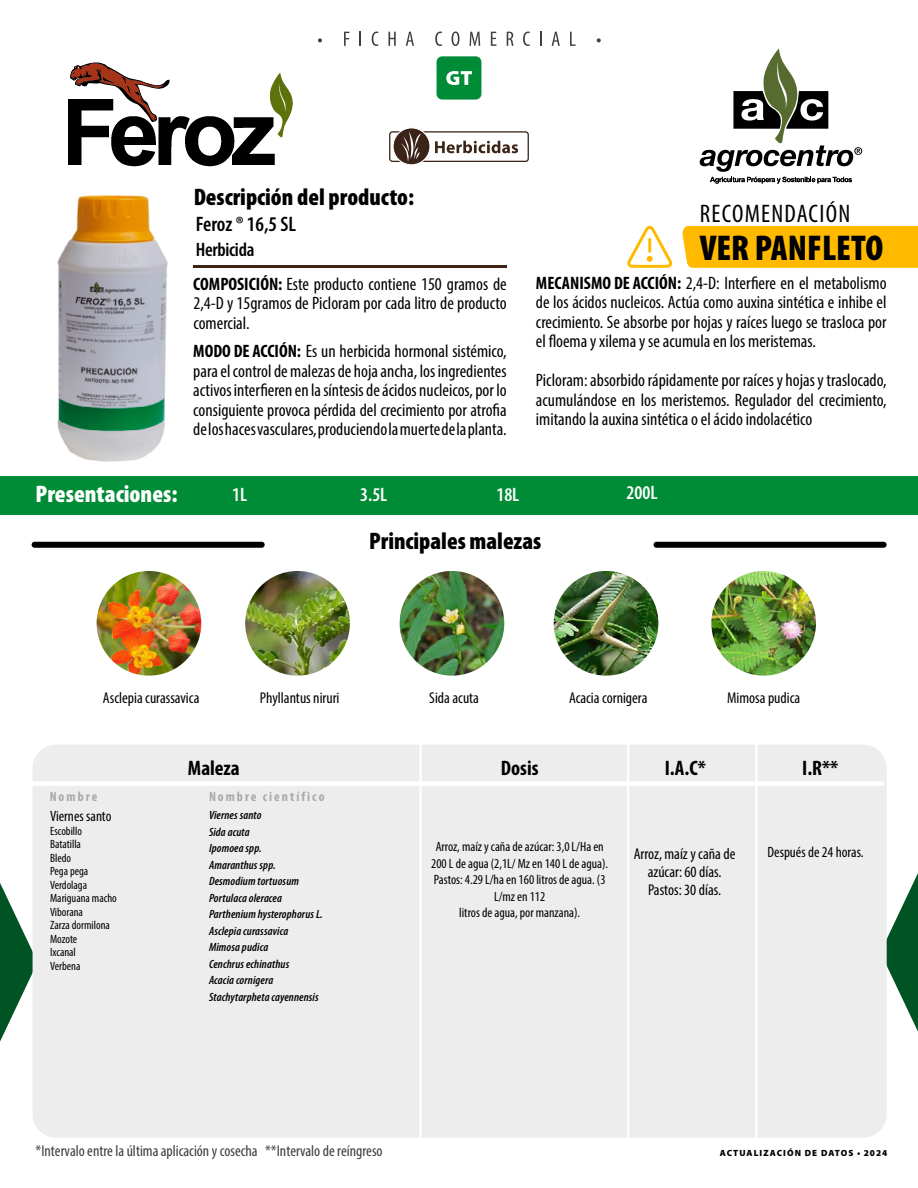
<style>
.page{position:relative;width:918px;height:1188px;background:#fff}
.page>*{position:absolute;margin:0;border:0;box-sizing:border-box;transform-origin:0 0}
.t1{font:900 condensed 36px "Myriad Pro";color:#000}
.t2{font:condensed 25.5px "Myriad Pro";letter-spacing:.05em;color:#000}
.t3{font:900 condensed 24px "Myriad Pro";color:#000}
.t4{font:900 condensed 24px "Myriad Pro";color:#fff}
.t5{font:700 condensed 21px "Myriad Pro";color:#000}
.t6{font:600 condensed 21px "Myriad Pro";letter-spacing:-.005em;color:#000}
.t7{font:600 condensed 19.5px "Myriad Pro";color:#fff}
.t8{font:600 condensed 19.5px "Myriad Pro";letter-spacing:-.015em;color:#000}
.t9{font:condensed 18px/19.5px "Myriad Pro";color:#000;text-align:justify}
.t10{font:condensed 15.75px/18px "Myriad Pro";color:#000;text-align:center}
.t11{font:condensed 15.75px "Myriad Pro";color:#3d3d38}
.t12{font:condensed 15px "Myriad Pro";color:#000}
.t13{font:condensed 13.5px/16.5px "Myriad Pro";color:#000;text-align:center}
.t14{font:700 condensed 13.5px "Myriad Pro";letter-spacing:.15em;color:#a7a9ac}
.t15{font:italic 600 condensed 12px/16.5px "Myriad Pro";letter-spacing:.01em;color:#000}
.t16{font:condensed 12px/13.5px "Myriad Pro";color:#000}
.t17{font:900 9px "Myriad Pro";letter-spacing:.12em;color:#000}
.s1{font-weight:700}
</style>
<div class="page">
<svg style="left:887px;top:873px;width:31px;height:159px"></svg>
<svg style="left:0;top:883px;width:33px;height:159px"></svg>
<div style="left:682px;top:226px;width:236px;height:42px;background:#ffba00"></div>
<svg style="left:318px;top:38px;width:4px;height:4px"></svg>
<svg style="left:344px;top:32px;width:5px;height:14px"></svg>
<svg style="left:360px;top:32px;width:1px;height:14px"></svg>
<svg style="left:372px;top:32px;width:6px;height:14px"></svg>
<svg style="left:388px;top:32px;width:8px;height:14px"></svg>
<svg style="left:406px;top:32px;width:8px;height:14px"></svg>
<svg style="left:435px;top:32px;width:7px;height:14px"></svg>
<svg style="left:451px;top:32px;width:9px;height:14px"></svg>
<svg style="left:470px;top:32px;width:10px;height:14px"></svg>
<svg style="left:491px;top:32px;width:5px;height:14px"></svg>
<svg style="left:507px;top:32px;width:7px;height:14px"></svg>
<svg style="left:523px;top:32px;width:7px;height:14px"></svg>
<svg style="left:540px;top:32px;width:2px;height:14px"></svg>
<svg style="left:552px;top:32px;width:8px;height:14px"></svg>
<svg style="left:570px;top:32px;width:6px;height:14px"></svg>
<svg style="left:597px;top:38px;width:4px;height:4px"></svg>
<div style="left:0;top:476px;width:918px;height:38px;background:#008c36"></div>
<div style="left:33px;top:745px;width:854px;height:393px;background:#ededed;border-radius:23px"></div>
<hr style="left:420px;top:742px;width:2px;height:403px;background:#fff">
<hr style="left:627px;top:742px;width:2px;height:403px;background:#fff">
<hr style="left:755px;top:742px;width:2px;height:403px;background:#fff">
<div style="left:28px;top:781px;width:856px;height:5px;background:#fff"></div>
<hr style="left:194px;top:265px;width:313px;height:3px;background:#3b2414">
<svg style="left:627px;top:226px;width:45px;height:42px"></svg>
<svg style="left:700px;top:49px;width:162px;height:135px"></svg>
<div style="left:437px;top:56px;width:44px;height:44px;background:#008c36;border-radius:6px"></div>
<svg style="left:446px;top:71px;width:26px;height:14px"></svg>
<img style="left:57px;top:195px;width:111px;height:267px">
<img style="left:68px;top:62px;width:225px;height:105px">
<svg style="left:389px;top:128px;width:140px;height:37px"></svg>
<div style="left:32px;top:542px;width:233px;height:6px;background:#000;border-radius:3px"></div>
<div style="left:654px;top:542px;width:233px;height:6px;background:#000;border-radius:3px"></div>
<img style="left:97px;top:571px;width:104px;height:105px;border-radius:52px">
<img style="left:245px;top:571px;width:105px;height:105px;border-radius:52px">
<img style="left:400px;top:571px;width:104px;height:105px;border-radius:52px">
<img style="left:554px;top:571px;width:104px;height:105px;border-radius:52px">
<img style="left:711px;top:571px;width:105px;height:105px;border-radius:52px">
<h3 class="t3" style="left:194px;top:183px;width:222px">Descripción del producto:</h3>
<p class="t6" style="left:196px;top:212px;width:102px">Feroz ® 16,5 SL</p>
<p class="t8" style="left:196px;top:239px;width:60px">Herbicida</p>
<p class="t9" style="left:193px;top:274px;width:315px"><span class="s1">COMPOSICIÓN:</span> Este producto contiene 150 gramos de 2,4-D y 15gramos de Picloram por cada litro de producto comercial.</p>
<p class="t9" style="left:193px;top:341px;width:315px"><span class="s1">MODO DE ACCIÓN:</span> Es un herbicida hormonal sistémico, para el control de malezas de hoja ancha, los ingredientes activos interfieren en la síntesis de ácidos nucleicos, por lo consiguiente provoca pérdida del crecimiento por atrofia de los haces vasculares, produciendo la muerte de la planta.</p>
<h2 class="t2" style="left:700px;top:198px;width:152px">RECOMENDACIÓN</h2>
<h1 class="t1" style="left:700px;top:228px;width:185px">VER PANFLETO</h1>
<p class="t9" style="left:536px;top:273px;width:352px"><span class="s1">MECANISMO DE ACCIÓN:</span> 2,4-D: Interfiere en el metabolismo de los ácidos nucleicos. Actúa como auxina sintética e inhibe el crecimiento. Se absorbe por hojas y raíces luego se trasloca por el floema y xilema y se acumula en los meristemas.</p>
<p class="t9" style="left:536px;top:370px;width:352px">Picloram: absorbido rápidamente por raíces y hojas y traslocado, acumulándose en los meristemos. Regulador del crecimiento, imitando la auxina sintética o el ácido indolacético</p>
<h3 class="t4" style="left:36px;top:481px;width:143px">Presentaciones:</h3>
<p class="t7" style="left:232px;top:484px;width:17px">1L</p>
<p class="t7" style="left:360px;top:484px;width:29px">3.5L</p>
<p class="t7" style="left:496px;top:484px;width:25px">18L</p>
<p class="t7" style="left:627px;top:482px;width:32px">200L</p>
<h3 class="t3" style="left:369px;top:528px;width:174px">Principales malezas</h3>
<p class="t10" style="left:103px;top:688px;width:98px">Asclepia curassavica</p>
<p class="t10" style="left:260px;top:688px;width:81px">Phyllantus niruri</p>
<p class="t10" style="left:429px;top:688px;width:51px">Sida acuta</p>
<p class="t10" style="left:569px;top:688px;width:80px">Acacia cornigera</p>
<p class="t10" style="left:727px;top:688px;width:75px">Mimosa pudica</p>
<p class="t5" style="left:188px;top:755px;width:53px">Maleza</p>
<p class="t14" style="left:50px;top:788px;width:49px">Nombre</p>
<p class="t14" style="left:209px;top:788px;width:117px">Nombre científico</p>
<p class="t12" style="left:50px;top:807px;width:63px">Viernes santo</p>
<p class="t16" style="left:50px;top:824px;width:68px">Escobillo<br>Batatilla<br>Bledo<br>Pega pega<br>Verdolaga<br>Mariguana macho<br>Viborana<br>Zarza dormilona<br>Mozote<br>Ixcanal<br>Verbena</p>
<p class="t15" style="left:209px;top:807px;width:115px">Viernes santo<br>Sida acuta<br>Ipomoea spp.<br>Amaranthus spp.<br>Desmodium tortuosum<br>Portulaca oleracea<br>Parthenium hysterophorus L.<br>Asclepia curassavica<br>Mimosa pudica<br>Cenchrus echinathus<br>Acacia cornigera<br>Stachytarpheta cayennensis</p>
<p class="t5" style="left:501px;top:754px;width:39px">Dosis</p>
<p class="t5" style="left:665px;top:754px;width:43px">I.A.C*</p>
<p class="t5" style="left:802px;top:754px;width:38px">I.R**</p>
<p class="t13" style="left:431px;top:838px;width:178px">Arroz, maíz y caña de azúcar: 3,0 L/Ha en<br>200 L de agua (2,1L/ Mz en 140 L de agua).<br>Pastos: 4.29 L/ha en 160 litros de agua. (3<br>L/mz en 112<br>litros de agua, por manzana).</p>
<p class="t10" style="left:634px;top:844px;width:103px">Arroz, maíz y caña de azúcar: 60 días.<br>Pastos: 30 días.</p>
<p class="t12" style="left:767px;top:843px;width:98px">Después de 24 horas.</p>
<p class="t11" style="left:36px;top:1141px;width:349px">*Intervalo entre la última aplicación y cosecha **Intervalo de reíngreso</p>
<p class="t17" style="left:720px;top:1148px;width:169px">ACTUALIZACIÓN DE DATOS • 2024</p>
</div>
